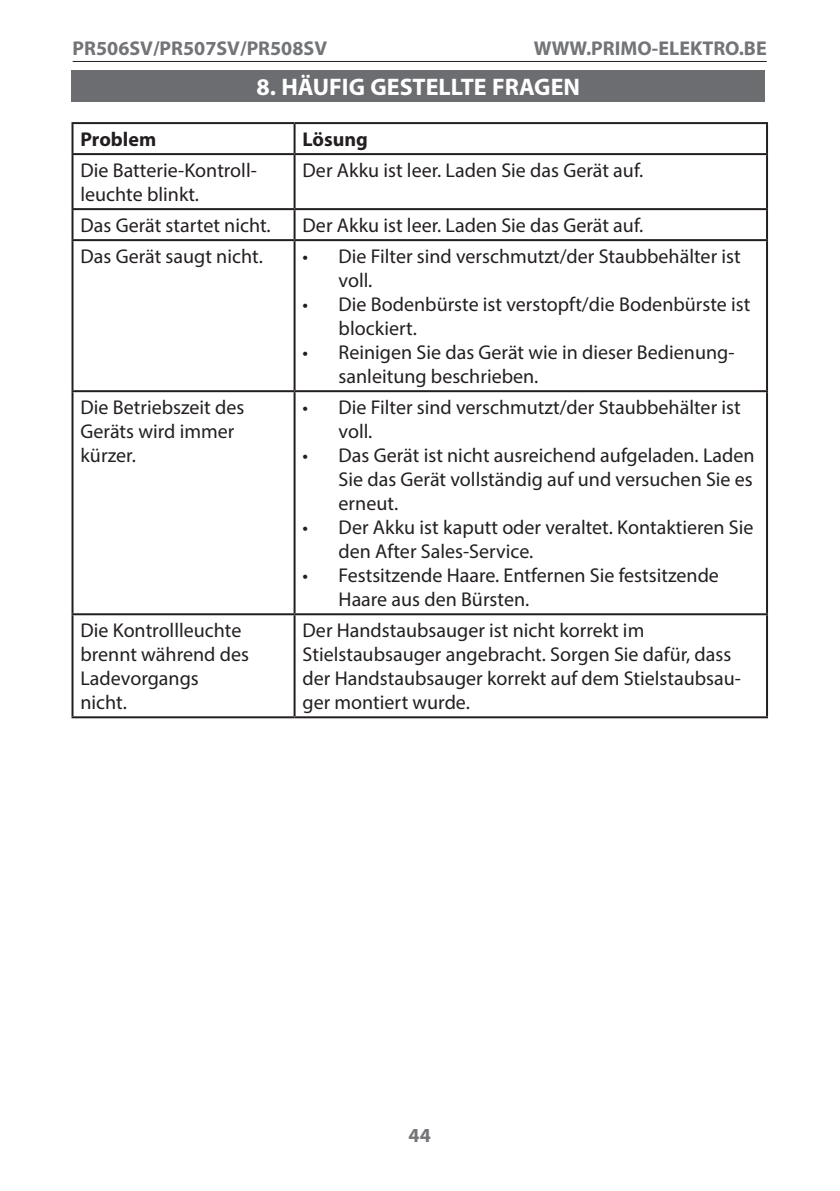
<style>
.page{position:relative;width:840px;height:1191px;background:#fff}
.page>*{position:absolute;margin:0;border:0;box-sizing:border-box;transform-origin:0 0}
.titel{font:700 24px "Myriad Pro";color:#fff}
.t1{font:20px/24px "Myriad Pro";color:#231f20}
.t2{font:700 20px "Myriad Pro";color:#727477}
.t3{font:700 20px "Myriad Pro";color:#231f20}
</style>
<div class="page">
<hr style="left:73px;top:61px;width:693px;height:1px;background:#231f20">
<div style="left:71px;top:71px;width:693px;height:31px;background:#6c6d70"></div>
<hr style="left:293px;top:124px;width:2px;height:29px;background:#231f20">
<hr style="left:293px;top:155px;width:2px;height:53px;background:#231f20">
<hr style="left:293px;top:210px;width:2px;height:29px;background:#231f20">
<hr style="left:293px;top:241px;width:2px;height:149px;background:#231f20">
<hr style="left:293px;top:392px;width:2px;height:221px;background:#231f20">
<hr style="left:293px;top:615px;width:2px;height:101px;background:#231f20">
<hr style="left:71px;top:122px;width:223px;height:2px;background:#231f20">
<hr style="left:71px;top:124px;width:2px;height:29px;background:#231f20">
<hr style="left:294px;top:122px;width:473px;height:2px;background:#231f20">
<hr style="left:765px;top:124px;width:2px;height:29px;background:#231f20">
<hr style="left:71px;top:153px;width:223px;height:2px;background:#231f20">
<hr style="left:71px;top:155px;width:2px;height:53px;background:#231f20">
<hr style="left:294px;top:153px;width:473px;height:2px;background:#231f20">
<hr style="left:765px;top:155px;width:2px;height:53px;background:#231f20">
<hr style="left:71px;top:208px;width:223px;height:2px;background:#231f20">
<hr style="left:71px;top:210px;width:2px;height:29px;background:#231f20">
<hr style="left:294px;top:208px;width:473px;height:2px;background:#231f20">
<hr style="left:765px;top:210px;width:2px;height:29px;background:#231f20">
<hr style="left:71px;top:239px;width:223px;height:2px;background:#231f20">
<hr style="left:71px;top:241px;width:2px;height:149px;background:#231f20">
<hr style="left:294px;top:239px;width:473px;height:2px;background:#231f20">
<hr style="left:765px;top:241px;width:2px;height:149px;background:#231f20">
<hr style="left:71px;top:390px;width:223px;height:2px;background:#231f20">
<hr style="left:71px;top:392px;width:2px;height:221px;background:#231f20">
<hr style="left:294px;top:390px;width:473px;height:2px;background:#231f20">
<hr style="left:765px;top:392px;width:2px;height:221px;background:#231f20">
<hr style="left:71px;top:613px;width:223px;height:2px;background:#231f20">
<hr style="left:71px;top:615px;width:2px;height:101px;background:#231f20">
<hr style="left:294px;top:613px;width:473px;height:2px;background:#231f20">
<hr style="left:765px;top:615px;width:2px;height:101px;background:#231f20">
<hr style="left:71px;top:716px;width:223px;height:2px;background:#231f20">
<hr style="left:294px;top:716px;width:473px;height:2px;background:#231f20">
<p class="t2" style="left:73px;top:35px;width:256px">PR506SV/PR507SV/PR508SV</p>
<p class="t2" style="left:533px;top:35px;width:234px">WWW.PRIMO-ELEKTRO.BE</p>
<p class="titel" style="left:256px;top:72px;width:325px">8. HÄUFIG GESTELLTE FRAGEN</p>
<p class="t3" style="left:80px;top:126px;width:77px">Problem</p>
<p class="t3" style="left:302px;top:126px;width:67px">Lösung</p>
<p class="t1" style="left:80px;top:158px;width:178px">Die Batterie-Kontroll&shy;leuchte blinkt.</p>
<p class="t1" style="left:302px;top:158px;width:342px">Der Akku ist leer. Laden Sie das Gerät auf.</p>
<p class="t1" style="left:80px;top:213px;width:192px">Das Gerät startet nicht.</p>
<p class="t1" style="left:302px;top:213px;width:342px">Der Akku ist leer. Laden Sie das Gerät auf.</p>
<p class="t1" style="left:80px;top:244px;width:184px">Das Gerät saugt nicht.</p>
<p class="t1" style="left:338px;top:244px;width:403px;text-indent:-36px">• Die Filter sind verschmutzt/der Staubbehälter ist voll.</p>
<p class="t1" style="left:338px;top:292px;width:413px;text-indent:-36px">• Die Bodenbürste ist verstopft/die Bodenbürste ist blockiert.</p>
<p class="t1" style="left:338px;top:340px;width:397px;text-indent:-36px">• Reinigen Sie das Gerät wie in dieser Bedienung&shy;sanleitung beschrieben.</p>
<p class="t1" style="left:80px;top:395px;width:165px">Die Betriebszeit des<br>Geräts wird immer kürzer.</p>
<p class="t1" style="left:338px;top:395px;width:403px;text-indent:-36px">• Die Filter sind verschmutzt/der Staubbehälter ist voll.</p>
<p class="t1" style="left:338px;top:443px;width:417px;text-align:justify;text-indent:-36px">• Das Gerät ist nicht ausreichend aufgeladen. Laden Sie das Gerät vollständig auf und versuchen Sie es erneut.</p>
<p class="t1" style="left:338px;top:515px;width:416px;text-indent:-36px">• Der Akku ist kaputt oder veraltet. Kontaktieren Sie den After Sales-Service.</p>
<p class="t1" style="left:338px;top:563px;width:381px;text-indent:-36px">• Festsitzende Haare. Entfernen Sie festsitzende<br>Haare aus den Bürsten.</p>
<p class="t1" style="left:80px;top:618px;width:170px">Die Kontrollleuchte brennt während des<br>Ladevorgangs</p>
<p class="t1" style="left:80px;top:690px;width:48px">nicht.</p>
<p class="t1" style="left:302px;top:618px;width:343px">Der Handstaubsauger ist nicht korrekt im</p>
<p class="t1" style="left:302px;top:642px;width:430px">Stielstaubsauger angebracht. Sorgen Sie dafür, dass</p>
<p class="t1" style="left:302px;top:666px;width:439px">der Handstaubsauger korrekt auf dem Stielstaubsau&shy;ger montiert wurde.</p>
<p class="t2" style="left:408px;top:1122px;width:24px">44</p>
</div>
